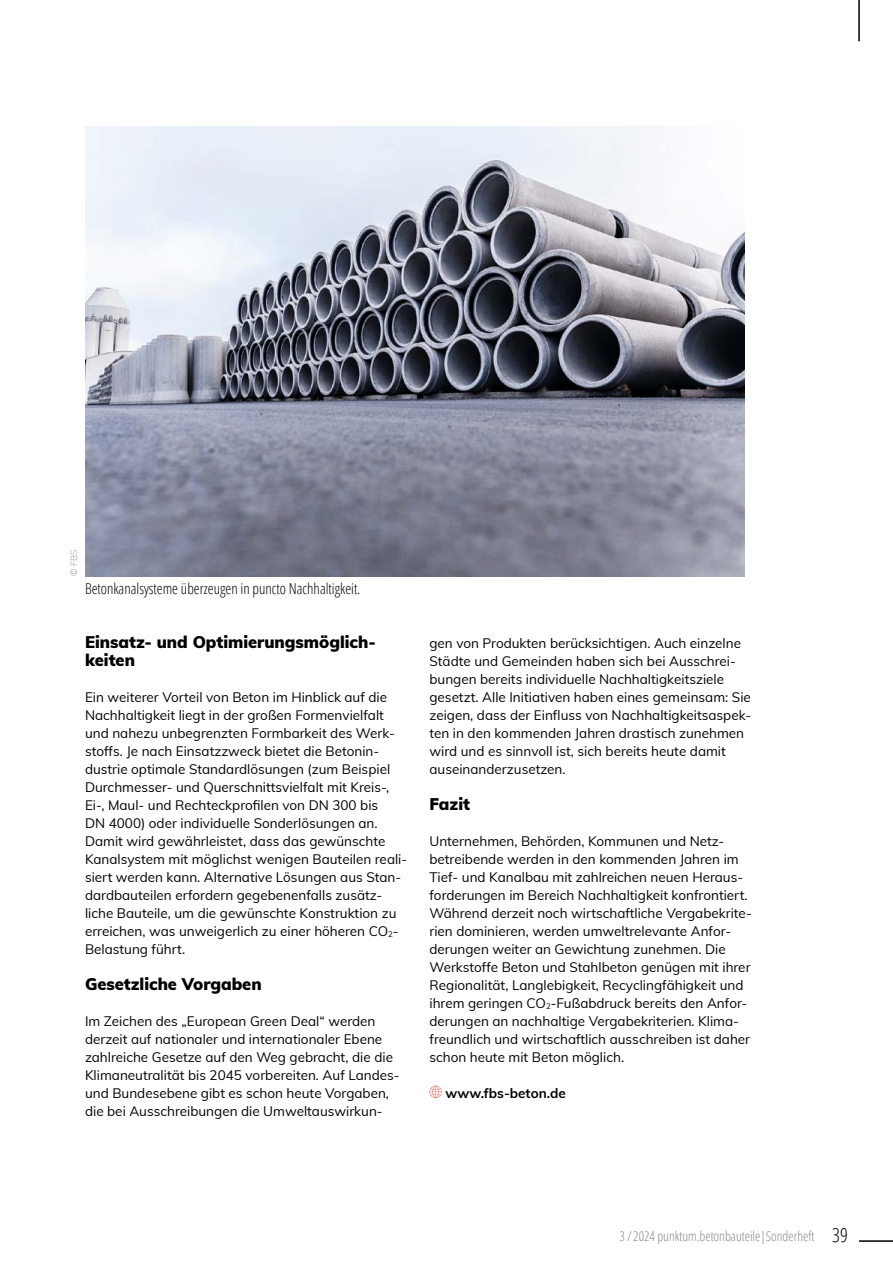
<style>
.page{position:relative;width:893px;height:1263px;background:#fff}
.page>*{position:absolute;margin:0;border:0;box-sizing:border-box;transform-origin:0 0}
.t1{font:900 16.5px/18px "Muli";color:#000}
.t2{font:300 condensed 15px "Open Sans";color:#000}
.t3{font:13.5px/18px "Muli";color:#000}
.t4{font:300 condensed 13.5px "Open Sans";color:#878787}
.t5{font:700 13.5px "Muli";color:#000}
.t6{font:200 9px "Muli";color:#878787}
.s1{font-size:19.5px;color:#000}
</style>
<div class="page">
<img style="left:85px;top:126px;width:659px;height:450px">
<svg style="left:429px;top:1086px;width:13px;height:12px"></svg>
<hr style="left:859px;top:1240px;width:34px;height:2px;background:#000">
<hr style="left:858px;top:0;width:2px;height:41px;background:#000">
<p class="t6" style="left:68px;top:576px;width:28px;rotate:-90deg">© FBS</p>
<p class="t2" style="left:85px;top:578px;width:277px">Betonkanalsysteme überzeugen in puncto Nachhaltigkeit.</p>
<p class="t1" style="left:85px;top:632px;width:290px">Einsatz- und Optimierungsmöglich&shy;keiten</p>
<p class="t3" style="left:85px;top:687px;width:324px">Ein weiterer Vorteil von Beton im Hinblick auf die Nachhaltigkeit liegt in der großen Formenvielfalt und nahezu unbegrenzten Formbarkeit des Werk&shy;stoffs. Je nach Einsatzzweck bietet die Betonin&shy;dustrie optimale Standardlösungen (zum Beispiel Durchmesser- und Querschnittsvielfalt mit Kreis-, Ei-, Maul- und Rechteckprofilen von DN 300 bis<br>DN 4000) oder individuelle Sonderlösungen an.<br>Damit wird gewährleistet, dass das gewünschte Kanalsystem mit möglichst wenigen Bauteilen reali&shy;siert werden kann. Alternative Lösungen aus Stan&shy;dardbauteilen erfordern gegebenenfalls zusätz&shy;liche Bauteile, um die gewünschte Konstruktion zu erreichen, was unweigerlich zu einer höheren CO<sub>2</sub>- Belastung führt.</p>
<p class="t1" style="left:85px;top:974px;width:178px">Gesetzliche Vorgaben</p>
<p class="t3" style="left:85px;top:1011px;width:316px">Im Zeichen des „European Green Deal“ werden derzeit auf nationaler und internationaler Ebene zahlreiche Gesetze auf den Weg gebracht, die die Klimaneutralität bis 2045 vorbereiten. Auf Landes&shy;und Bundesebene gibt es schon heute Vorgaben, die bei Ausschreibungen die Umweltauswirkun-</p>
<p class="t3" style="left:429px;top:633px;width:323px">gen von Produkten berücksichtigen. Auch einzelne Städte und Gemeinden haben sich bei Ausschrei&shy;bungen bereits individuelle Nachhaltigkeitsziele gesetzt. Alle Initiativen haben eines gemeinsam: Sie zeigen, dass der Einfluss von Nachhaltigkeitsaspek&shy;ten in den kommenden Jahren drastisch zunehmen wird und es sinnvoll ist, sich bereits heute damit auseinanderzusetzen.</p>
<p class="t1" style="left:429px;top:794px;width:42px">Fazit</p>
<p class="t3" style="left:429px;top:831px;width:324px">Unternehmen, Behörden, Kommunen und Netz&shy;betreibende werden in den kommenden Jahren im Tief- und Kanalbau mit zahlreichen neuen Heraus&shy;forderungen im Bereich Nachhaltigkeit konfrontiert.<br>Während derzeit noch wirtschaftliche Vergabekrite&shy;rien dominieren, werden umweltrelevante Anfor&shy;derungen weiter an Gewichtung zunehmen. Die Werkstoffe Beton und Stahlbeton genügen mit ihrer Regionalität, Langlebigkeit, Recyclingfähigkeit und ihrem geringen CO<sub>2</sub>-Fußabdruck bereits den Anfor&shy;derungen an nachhaltige Vergabekriterien. Klima&shy;freundlich und wirtschaftlich ausschreiben ist daher schon heute mit Beton möglich.</p>
<p class="t5" style="left:446px;top:1083px;width:122px">www.fbs-beton.de</p>
<p class="t4" style="left:620px;top:1227px;width:230px">3 / 2024 punktum.betonbauteile|Sonderheft <span class="s1">39</span></p>
</div>
